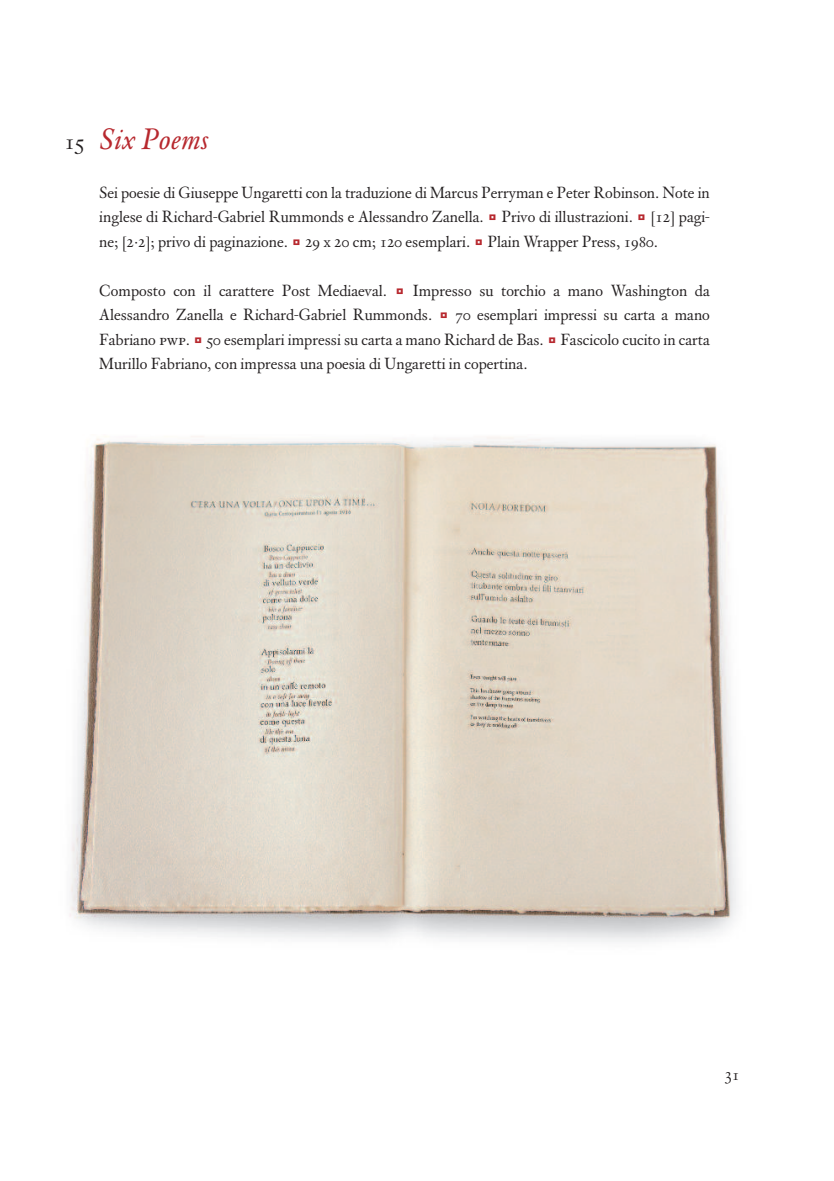
<style>
.page{position:relative;width:834px;height:1181px;background:#fff}
.page>*{position:absolute;margin:0;border:0;box-sizing:border-box;transform-origin:0 0}
.t1{font:italic 31.5px "Custo AZ";color:#b7282e}
.t2{font:24.5px "Custo AZ";color:#231f20}
.t3{font:17.5px/24.5px "Custo AZ";color:#231f20;text-align:justify}
.s1{font-family:"Quadrato";font-size:21px;color:#b7282e}
.s2{font-family:"Custo AZ Caps"}
</style>
<div class="page">
<img style="left:69px;top:436px;width:669px;height:506px">
<h2 class="t2" style="left:64px;top:126px;width:22px">15</h2>
<h1 class="t1" style="left:99px;top:119px;width:111px">Six Poems</h1>
<p class="t3" style="left:99px;top:179px;width:612px">Sei poesie di Giuseppe Ungaretti con la traduzione di Marcus Perryman e Peter Robinson. Note in inglese di Richard-Gabriel Rummonds e Alessandro Zanella. <span class="s1">*</span> Privo di illustrazioni. <span class="s1">*</span> [12] pagi&shy;ne; [2·2]; privo di paginazione. <span class="s1">*</span> 29 x 20 cm; 120 esemplari. <span class="s1">*</span> Plain Wrapper Press, 1980.</p>
<p class="t3" style="left:99px;top:277px;width:612px">Composto con il carattere Post Mediaeval. <span class="s1">*</span> Impresso su torchio a mano Washington da Alessandro Zanella e Richard-Gabriel Rummonds. <span class="s1">*</span> 70 esemplari impressi su carta a mano Fabriano <span class="s2">pwp</span>. <span class="s1">*</span> 50 esemplari impressi su carta a mano Richard de Bas. <span class="s1">*</span> Fascicolo cucito in carta Murillo Fabriano, con impressa una poesia di Ungaretti in copertina.</p>
<p class="t3" style="left:724px;top:1061px;width:16px">31</p>
</div>
